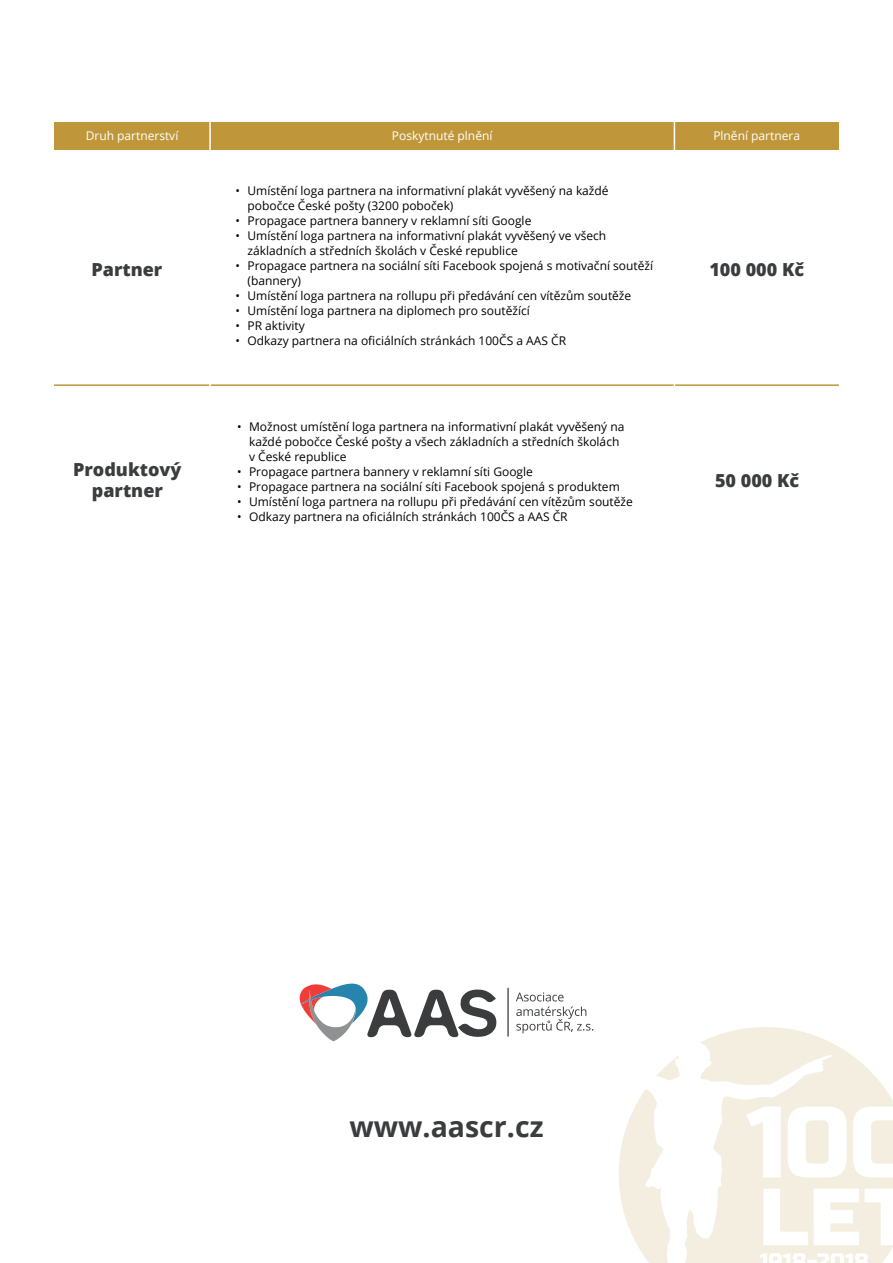
<style>
.page{position:relative;width:893px;height:1263px;background:#fff}
.page>*{position:absolute;margin:0;border:0;box-sizing:border-box;transform-origin:0 0}
.t1{font:700 28.5px "Open Sans";color:#3a3c3e}
.t2{font:800 18px/21.6px "Open Sans";color:#3a3c3e;text-align:center}
.t3{font:12px/15px "Open Sans";color:#000}
.t4{font:12px "Open Sans";color:#fff}
</style>
<div class="page">
<div style="left:54px;top:122px;width:785px;height:27px;background:#bf973a"></div>
<hr style="left:209px;top:117px;width:2px;height:37px;background:#fff">
<hr style="left:674px;top:118px;width:1px;height:37px;background:#fff">
<hr style="left:54px;top:384px;width:785px;height:2px;background:#bf973a">
<hr style="left:209px;top:369px;width:2px;height:37px;background:#fff">
<hr style="left:674px;top:367px;width:1px;height:37px;background:#fff">
<svg style="left:507px;top:987px;width:2px;height:50px"></svg>
<svg style="left:300px;top:983px;width:197px;height:58px"></svg>
<svg style="left:516px;top:992px;width:77px;height:41px"></svg>
<svg style="left:685px;top:1027px;width:208px;height:236px;fill:#f4eee0"></svg>
<svg style="left:859px;top:1256px;width:5px;height:7px"></svg>
<svg style="left:656px;top:1055px;width:24px;height:26px"></svg>
<svg style="left:619px;top:1089px;width:51px;height:174px"></svg>
<svg style="left:871px;top:1120px;width:22px;height:44px"></svg>
<div style="left:806px;top:1120px;width:23px;height:44px;background:#f4eee0;border-radius:6px"></div>
<p class="t4" style="left:86px;top:128px;width:94px">Druh partnerství</p>
<p class="t4" style="left:392px;top:128px;width:102px">Poskytnuté plnění</p>
<p class="t4" style="left:713px;top:128px;width:88px">Plnění partnera</p>
<p class="t3" style="left:247px;top:183px;width:363px;text-indent:-12px">• Umístění loga partnera na informativní plakát vyvěšený na každé pobočce České pošty (3200 poboček)</p>
<p class="t3" style="left:235px;top:213px;width:297px">• Propagace partnera bannery v reklamní síti Google</p>
<p class="t3" style="left:247px;top:228px;width:360px;text-indent:-12px">• Umístění loga partnera na informativní plakát vyvěšený ve všech základních a středních školách v České republice</p>
<p class="t3" style="left:247px;top:258px;width:407px;text-indent:-12px">• Propagace partnera na sociální síti Facebook spojená s motivační soutěží (bannery)</p>
<p class="t3" style="left:235px;top:288px;width:397px">• Umístění loga partnera na rollupu při předávání cen vítězům soutěže</p>
<p class="t3" style="left:235px;top:303px;width:296px">• Umístění loga partnera na diplomech pro soutěžící</p>
<p class="t3" style="left:235px;top:318px;width:71px">• PR aktivity</p>
<p class="t3" style="left:235px;top:333px;width:332px">• Odkazy partnera na oficiálních stránkách 100ČS a AAS ČR</p>
<h2 class="t2" style="left:91px;top:258px;width:72px">Partner</h2>
<h2 class="t2" style="left:709px;top:258px;width:96px">100 000 Kč</h2>
<p class="t3" style="left:249px;top:418px;width:377px;text-indent:-12px">• Možnost umístění loga partnera na informativní plakát vyvěšený na každé pobočce České pošty a všech základních a středních školách v České republice</p>
<p class="t3" style="left:237px;top:463px;width:297px">• Propagace partnera bannery v reklamní síti Google</p>
<p class="t3" style="left:237px;top:478px;width:384px">• Propagace partnera na sociální síti Facebook spojená s produktem</p>
<p class="t3" style="left:237px;top:493px;width:397px">• Umístění loga partnera na rollupu při předávání cen vítězům soutěže</p>
<p class="t3" style="left:237px;top:508px;width:332px">• Odkazy partnera na oficiálních stránkách 100ČS a AAS ČR</p>
<h2 class="t2" style="left:73px;top:458px;width:110px">Produktový partner</h2>
<h2 class="t2" style="left:715px;top:468px;width:86px">50 000 Kč</h2>
<h1 class="t1" style="left:349px;top:1107px;width:196px">www.aascr.cz</h1>
</div>
